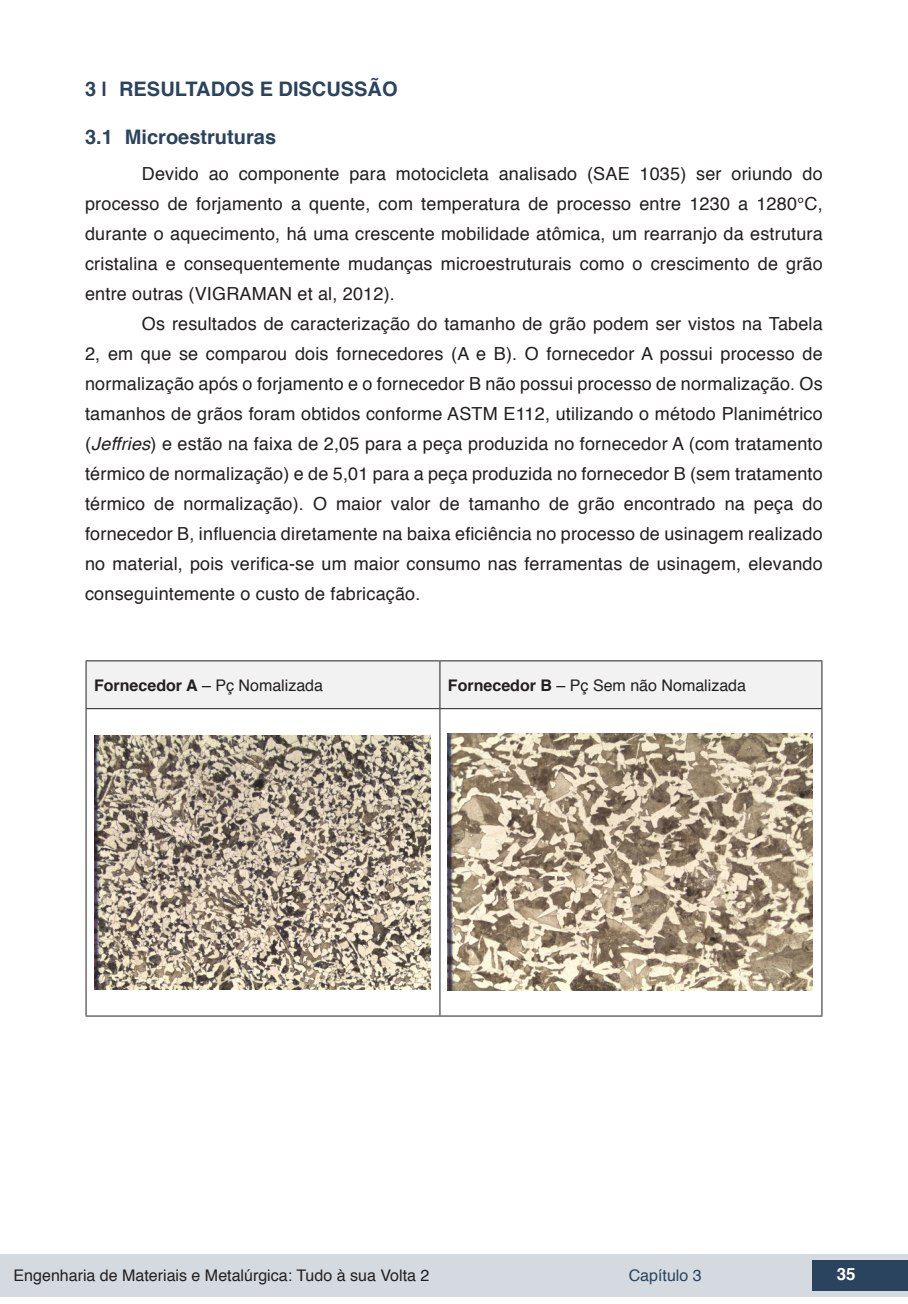
<style>
.page{position:relative;width:908px;height:1304px;background:#fff}
.page>*{position:absolute;margin:0;border:0;box-sizing:border-box;transform-origin:0 0}
.t1{font:700 20px "Helvetica";color:#2a435e}
.txt{font:18px/30px "Helvetica";letter-spacing:.01em;color:#231f20;text-align:justify}
.t2{font:700 16.8px "Helvetica";color:#fff}
.tab_txt{font:16px "Helvetica";color:#231f20}
.t3{font:16px "Helvetica";color:#2a435e}
.s1{font-style:italic}
.s2{font-weight:700}
</style>
<div class="page">
<div style="left:0;top:1254px;width:906px;height:43px;background:#d4dadf"></div>
<div style="left:812px;top:1261px;width:95px;height:30px;background:#2a435e"></div>
<div style="left:86px;top:661px;width:735px;height:47px;background:#f2f2f2"></div>
<hr style="left:85px;top:660px;width:354px;height:1px;background:#231f20">
<hr style="left:85px;top:661px;width:1px;height:47px;background:#231f20">
<hr style="left:439px;top:660px;width:383px;height:1px;background:#231f20">
<hr style="left:439px;top:661px;width:1px;height:47px;background:#231f20">
<hr style="left:821px;top:661px;width:1px;height:47px;background:#231f20">
<hr style="left:85px;top:708px;width:354px;height:1px;background:#231f20">
<hr style="left:85px;top:709px;width:1px;height:307px;background:#231f20">
<hr style="left:439px;top:708px;width:383px;height:1px;background:#231f20">
<hr style="left:439px;top:709px;width:1px;height:307px;background:#231f20">
<hr style="left:821px;top:709px;width:1px;height:307px;background:#231f20">
<hr style="left:85px;top:1016px;width:354px;height:1px;background:#231f20">
<hr style="left:439px;top:1016px;width:383px;height:1px;background:#231f20">
<img style="left:94px;top:735px;width:336px;height:255px">
<img style="left:447px;top:734px;width:365px;height:257px">
<p class="t1" style="left:85px;top:73px;width:314px">3 | RESULTADOS E DISCUSSÃO</p>
<p class="t1" style="left:85px;top:121px;width:192px">3.1 Microestruturas</p>
<p class="txt" style="left:85px;top:159px;width:738px;text-indent:57px">Devido ao componente para motocicleta analisado (SAE 1035) ser oriundo do processo de forjamento a quente, com temperatura de processo entre 1230 a 1280°C, durante o aquecimento, há uma crescente mobilidade atômica, um rearranjo da estrutura cristalina e consequentemente mudanças microestruturais como o crescimento de grão entre outras (VIGRAMAN et al, 2012).</p>
<p class="txt" style="left:85px;top:309px;width:738px;text-indent:57px">Os resultados de caracterização do tamanho de grão podem ser vistos na Tabela 2, em que se comparou dois fornecedores (A e B). O fornecedor A possui processo de normalização após o forjamento e o fornecedor B não possui processo de normalização. Os tamanhos de grãos foram obtidos conforme ASTM E112, utilizando o método Planimétrico (<span class="s1">Jeffries</span>) e estão na faixa de 2,05 para a peça produzida no fornecedor A (com tratamento térmico de normalização) e de 5,01 para a peça produzida no fornecedor B (sem tratamento térmico de normalização). O maior valor de tamanho de grão encontrado na peça do fornecedor B, influencia diretamente na baixa eficiência no processo de usinagem realizado no material, pois verifica-se um maior consumo nas ferramentas de usinagem, elevando conseguintemente o custo de fabricação.</p>
<p class="tab_txt" style="left:94px;top:673px;width:230px"><span class="s2">Fornecedor A</span> – Pç Nomalizada</p>
<p class="tab_txt" style="left:447px;top:673px;width:299px"><span class="s2">Fornecedor B</span> – Pç Sem não Nomalizada</p>
<p class="tab_txt" style="left:14px;top:1263px;width:417px">Engenharia de Materiais e Metalúrgica: Tudo à sua Volta 2</p>
<p class="t3" style="left:628px;top:1263px;width:74px">Capítulo 3</p>
<p class="t2" style="left:836px;top:1261px;width:20px">35</p>
</div>
